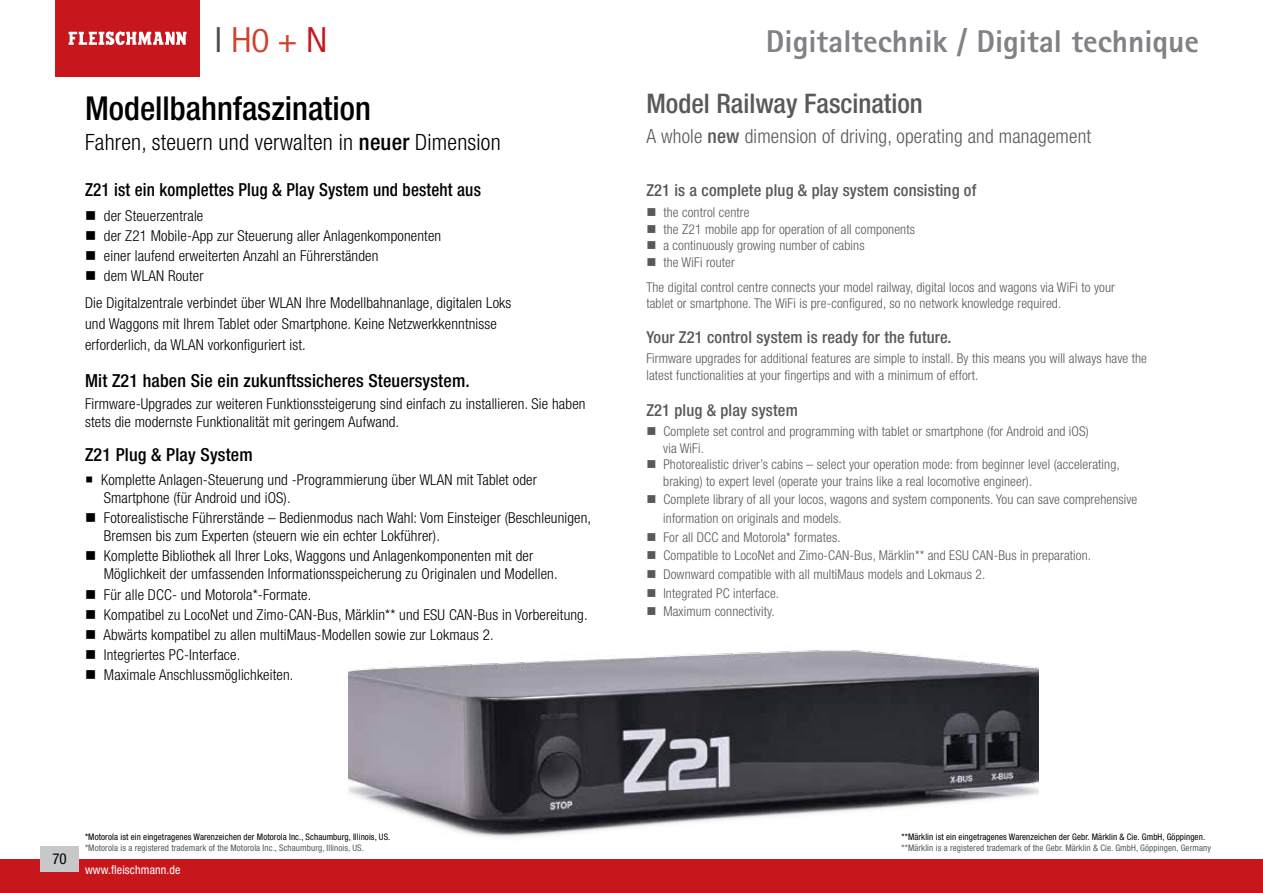
<style>
.page{position:relative;width:1263px;height:893px;background:#fff}
.page>*{position:absolute;margin:0;border:0;box-sizing:border-box;transform-origin:0 0}
.t1{font:36px "Rotis Sans Serif Std";color:#cf432f}
.t2{font:500 condensed 33px "Helvetica Neue LT Std";color:#000}
.t3{font:800 31.5px "Rotis Sans Serif Std";color:#808285}
.t4{font:500 condensed 27px "Helvetica Neue LT Std";color:#58595b}
.t5{font:300 condensed 22.5px "Helvetica Neue LT Std";letter-spacing:.01em;color:#000}
.t6{font:300 condensed 19.5px "Helvetica Neue LT Std";letter-spacing:.01em;color:#58595b}
.t7{font:500 condensed 18px "Helvetica Neue LT Std";letter-spacing:.01em;color:#000}
.t8{font:500 condensed 18px "Helvetica Neue LT Std";letter-spacing:.01em;color:#000;scale:.95 1}
.t9{font:500 condensed 16.5px "Helvetica Neue LT Std";letter-spacing:.01em;color:#58595b}
.t10{font:300 condensed 15px/18px "Helvetica Neue LT Std";letter-spacing:.01em;color:#000}
.t11{font:condensed 15px "Helvetica Neue LT Std";color:#000}
.t12{font:300 condensed 13.5px/16.5px "Helvetica Neue LT Std";letter-spacing:.01em;color:#58595b}
.t13{font:condensed 12px "Helvetica Neue LT Std";letter-spacing:.01em;color:#fff}
.t14{font:condensed 9px "Helvetica Neue LT Std";letter-spacing:.01em;color:#000}
.t15{font:condensed 9px "Helvetica Neue LT Std";letter-spacing:.01em;color:#58595b}
.s1{color:#4d4d4f}
.s2{color:#c8161d}
.s3{font-weight:500}
</style>
<div class="page">
<div style="left:0;top:859px;width:1263px;height:34px;background:#c8161d"></div>
<div style="left:40px;top:846px;width:39px;height:26px;background:#c7c8ca"></div>
<div style="left:55px;top:0;width:145px;height:77px;background:#c8161d"></div>
<svg style="left:69px;top:31px;width:118px;height:14px"></svg>
<img style="left:349px;top:650px;width:690px;height:187px">
<h1 class="t1" style="left:214px;top:19px;width:116px"><span class="s1">I</span> H0 + <span class="s2">N</span></h1>
<h3 class="t3" style="left:766px;top:21px;width:435px">Digitaltechnik / Digital technique</h3>
<h2 class="t2" style="left:85px;top:89px;width:287px">Modellbahnfaszination</h2>
<h3 class="t5" style="left:85px;top:129px;width:417px">Fahren, steuern und verwalten in <span class="s3">neuer</span> Dimension</h3>
<p class="t8" style="left:85px;top:179px;width:418px">Z21 ist ein komplettes Plug &amp; Play System und besteht aus</p>
<p class="t10" style="left:85px;top:206px;width:120px">■ der Steuerzentrale</p>
<p class="t10" style="left:85px;top:226px;width:358px">■ der Z21 Mobile-App zur Steuerung aller Anlagenkomponenten</p>
<p class="t10" style="left:85px;top:247px;width:295px">■ einer laufend erweiterten Anzahl an Führerständen</p>
<p class="t10" style="left:85px;top:262px;width:428px;line-height:26.5px">■ dem WLAN Router<br>Die Digitalzentrale verbindet über WLAN Ihre Modellbahnanlage, digitalen Loks</p>
<p class="t10" style="left:85px;top:313px;width:413px;line-height:21px">und Waggons mit Ihrem Tablet oder Smartphone. Keine Netzwerkkenntnisse erforderlich, da WLAN vorkonfiguriert ist.</p>
<p class="t7" style="left:85px;top:370px;width:386px">Mit Z21 haben Sie ein zukunftssicheres Steuersystem.</p>
<p class="t10" style="left:85px;top:395px;width:502px">Firmware-Upgrades zur weiteren Funktionssteigerung sind einfach zu installieren. Sie haben stets die modernste Funktionalität mit geringem Aufwand.</p>
<p class="t7" style="left:85px;top:444px;width:169px">Z21 Plug &amp; Play System</p>
<p class="t10" style="left:104px;top:471px;width:435px;text-indent:-19px">○ Komplette Anlagen-Steuerung und -Programmierung über WLAN mit Tablet oder<br>Smartphone (für Android und iOS).</p>
<p class="t10" style="left:104px;top:509px;width:489px;text-indent:-19px">■ Fotorealistische Führerstände – Bedienmodus nach Wahl: Vom Einsteiger (Beschleunigen,<br>Bremsen bis zum Experten (steuern wie ein echter Lokführer).</p>
<p class="t10" style="left:104px;top:547px;width:455px;text-indent:-19px">■ Komplette Bibliothek all Ihrer Loks, Waggons und Anlagenkomponenten mit der<br>Möglichkeit der umfassenden Informationsspeicherung zu Originalen und Modellen.</p>
<p class="t10" style="left:85px;top:585px;width:228px">■ Für alle DCC- und Motorola*-Formate.</p>
<p class="t10" style="left:85px;top:605px;width:504px">■ Kompatibel zu LocoNet und Zimo-CAN-Bus, Märklin** und ESU CAN-Bus in Vorbereitung.</p>
<p class="t10" style="left:85px;top:625px;width:410px">■ Abwärts kompatibel zu allen multiMaus-Modellen sowie zur Lokmaus 2.</p>
<p class="t10" style="left:85px;top:645px;width:157px">■ Integriertes PC-Interface.</p>
<p class="t10" style="left:85px;top:666px;width:210px">■ Maximale Anschlussmöglichkeiten.</p>
<h3 class="t4" style="left:646px;top:88px;width:278px">Model Railway Fascination</h3>
<h3 class="t6" style="left:646px;top:125px;width:446px">A whole <span class="s3">new</span> dimension of driving, operating and management</h3>
<p class="t9" style="left:646px;top:181px;width:331px">Z21 is a complete plug &amp; play system consisting of</p>
<p class="t12" style="left:646px;top:204px;width:105px">■ the control centre</p>
<p class="t12" style="left:646px;top:220px;width:270px">■ the Z21 mobile app for operation of all components</p>
<p class="t12" style="left:646px;top:237px;width:220px">■ a continuously growing number of cabins</p>
<p class="t12" style="left:646px;top:249px;width:470px;line-height:25px">■ the WiFi router<br>The digital control centre connects your model railway, digital locos and wagons via WiFi to your</p>
<p class="t12" style="left:646px;top:295px;width:416px">tablet or smartphone. The WiFi is pre-configured, so no network knowledge required.</p>
<p class="t9" style="left:646px;top:327px;width:306px">Your Z21 control system is ready for the future.</p>
<p class="t12" style="left:646px;top:350px;width:502px">Firmware upgrades for additional features are simple to install. By this means you will always have the latest functionalities at your fingertips and with a minimum of effort.</p>
<p class="t9" style="left:646px;top:400px;width:153px">Z21 plug &amp; play system</p>
<p class="t12" style="left:663px;top:423px;width:427px;text-indent:-17px">■ Complete set control and programming with tablet or smartphone (for Android and iOS) via WiFi.</p>
<p class="t12" style="left:663px;top:456px;width:458px;text-indent:-17px">■ Photorealistic driver’s cabins – select your operation mode: from beginner level (accelerating, braking) to expert level (operate your trains like a real locomotive engineer).</p>
<p class="t12" style="left:663px;top:490px;width:476px;line-height:18.6px;text-indent:-17px">■ Complete library of all your locos, wagons and system components. You can save comprehensive information on originals and models.</p>
<p class="t12" style="left:646px;top:529px;width:196px">■ For all DCC and Motorola* formates.</p>
<p class="t12" style="left:646px;top:547px;width:446px">■ Compatible to LocoNet and Zimo-CAN-Bus, Märklin** and ESU CAN-Bus in preparation.</p>
<p class="t12" style="left:646px;top:566px;width:340px">■ Downward compatible with all multiMaus models and Lokmaus 2.</p>
<p class="t12" style="left:646px;top:584px;width:134px">■ Integrated PC interface.</p>
<p class="t12" style="left:646px;top:603px;width:130px">■ Maximum connectivity.</p>
<p class="t11" style="left:52px;top:850px;width:16px">70</p>
<p class="t14" style="left:85px;top:831px;width:307px">*Motorola ist ein eingetragenes Warenzeichen der Motorola Inc., Schaumburg, Illinois, US.</p>
<p class="t15" style="left:85px;top:843px;width:280px">*Motorola is a registered trademark of the Motorola Inc., Schaumburg, Illinois, US.</p>
<p class="t13" style="left:85px;top:862px;width:97px">www.fleischmann.de</p>
<p class="t14" style="left:901px;top:831px;width:305px">**Märklin ist ein eingetragenes Warenzeichen der Gebr. Märklin &amp; Cie. GmbH, Göppingen.</p>
<p class="t15" style="left:901px;top:843px;width:311px">**Märklin is a registered trademark of the Gebr. Märklin &amp; Cie. GmbH, Göppingen, Germany</p>
</div>
